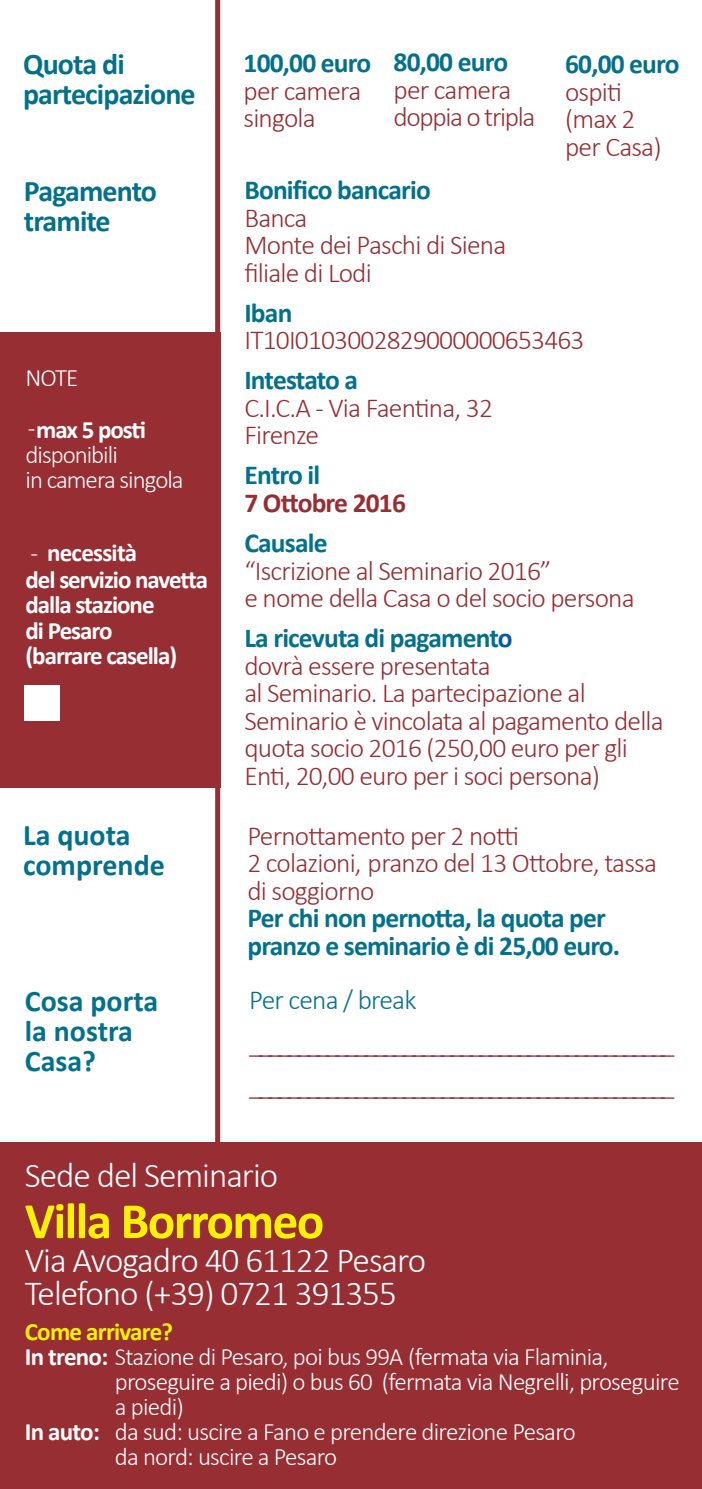
<style>
.page{position:relative;width:702px;height:1489px;background:#fff}
.page>*{position:absolute;margin:0;border:0;box-sizing:border-box;transform-origin:0 0}
.t1{font:700 51.25px "Calibri";letter-spacing:-.03em;color:#fff101}
.t2{font:300 35.25px "Calibri";letter-spacing:-.03em;color:#fff}
.t3{font:700 30px "Calibri";letter-spacing:-.03em;color:#04718c}
.t4{font:700 30px "Calibri";color:#04718c}
.t5{font:300 27.5px/27.5px "Calibri";letter-spacing:-.03em;color:#962e33}
.t6{font:700 27.5px/27.5px "Calibri";letter-spacing:-.03em;color:#04718c}
.t7{font:300 27.5px "Calibri";letter-spacing:-.03em;color:#04718c}
.t8{font:300 27.5px "Calibri";letter-spacing:-.05em;color:#962e33}
.t9{font:700 27.5px "Calibri";letter-spacing:-.03em;color:#962e33}
.t10{font:300 25px/25px "Calibri";letter-spacing:-.03em;color:#fff}
.t11{font:700 25px "Calibri";letter-spacing:-.04em;color:#fff}
.t12{font:700 25px "Calibri";letter-spacing:-.03em;color:#fff101}
.s1{font-weight:300}
.s2{color:#0159a9}
.s3{font-weight:700}
</style>
<div class="page">
<div style="left:0;top:1142px;width:702px;height:346px;background:#962e33"></div>
<div style="left:215px;top:0;width:5px;height:1142px;background:#962e33"></div>
<div style="left:0;top:332px;width:220px;height:456px;background:#962e33"></div>
<div style="left:24px;top:685px;width:35px;height:36px;background:#fff"></div>
<p class="t3" style="left:23px;top:45px;width:103px">Quota di</p>
<p class="t3" style="left:23px;top:75px;width:174px">partecipazione</p>
<p class="t3" style="left:24px;top:172px;width:135px">Pagamento</p>
<p class="t3" style="left:24px;top:202px;width:88px">tramite</p>
<p class="t10" style="left:26px;top:364px;width:54px">NOTE</p>
<p class="t11" style="left:28px;top:414px;width:120px"><span class="s1">-</span>max 5 posti</p>
<p class="t10" style="left:26px;top:441px;width:94px">disponibili</p>
<p class="t10" style="left:26px;top:466px;width:160px">in camera singola</p>
<p class="t11" style="left:30px;top:536px;width:108px"><span class="s1">-</span> necessità</p>
<p class="t11" style="left:26px;top:564px;width:184px">del servizio navetta</p>
<p class="t11" style="left:26px;top:589px;width:131px">dalla stazione</p>
<p class="t11" style="left:26px;top:614px;width:89px">di Pesaro</p>
<p class="t11" style="left:26px;top:639px;width:153px">(barrare casella)</p>
<p class="t3" style="left:23px;top:815px;width:109px">La quota</p>
<p class="t4" style="left:23px;top:845px;width:143px">comprende</p>
<p class="t4" style="left:25px;top:982px;width:135px">Cosa porta</p>
<p class="t4" style="left:25px;top:1012px;width:110px">la nostra</p>
<p class="t3" style="left:25px;top:1042px;width:73px">Casa?</p>
<p class="t6" style="left:243px;top:49px;width:129px">100,00 euro</p>
<p class="t5" style="left:243px;top:75px;width:119px">per camera singola</p>
<p class="t6" style="left:393px;top:49px;width:116px">80,00 euro</p>
<p class="t5" style="left:393px;top:75px;width:119px">per camera</p>
<p class="t8" style="left:393px;top:100px;width:143px">doppia o tripla</p>
<p class="t6" style="left:565px;top:50px;width:116px">60,00 euro</p>
<p class="t5" style="left:565px;top:77px;width:58px">ospiti</p>
<p class="t5" style="left:565px;top:104px;width:72px">(max 2</p>
<p class="t5" style="left:565px;top:132px;width:98px">per Casa)</p>
<p class="t6" style="left:244px;top:176px;width:188px">Bonifico bancario</p>
<p class="t5" style="left:244px;top:203px;width:65px">Banca</p>
<p class="t5" style="left:244px;top:230px;width:263px">Monte dei Paschi di Siena</p>
<p class="t5" style="left:244px;top:258px;width:129px">filiale di Lodi</p>
<p class="t6" style="left:244px;top:299px;width:49px">Iban</p>
<p class="t5" style="left:244px;top:325px;width:341px">IT10I0103002829000000653463</p>
<p class="t6" style="left:244px;top:366px;width:115px">Intestato a</p>
<p class="t5" style="left:244px;top:393px;width:250px">C.I.C.A - Via Faentina, 32</p>
<p class="t5" style="left:244px;top:420px;width:76px">Firenze</p>
<p class="t6" style="left:244px;top:461px;width:77px">Entro il</p>
<p class="t9" style="left:244px;top:485px;width:163px">7 Ottobre 2016</p>
<p class="t6" style="left:244px;top:529px;width:85px">Causale</p>
<p class="t5" style="left:244px;top:555px;width:308px">“Iscrizione al Seminario 2016”</p>
<p class="t5" style="left:244px;top:583px;width:391px">e nome della Casa o del socio persona</p>
<p class="t6" style="left:244px;top:624px;width:270px">La ricevuta di pagament<span class="s2">o</span></p>
<p class="t5" style="left:244px;top:650px;width:248px">dovrà essere presentata</p>
<p class="t5" style="left:244px;top:678px;width:421px">al Seminario. La partecipazione al Seminario è vincolata al pagamento della quota socio 2016 (250,00 euro per gli Enti, 20,00 euro per i soci persona)</p>
<p class="t5" style="left:247px;top:820px;width:273px">Pernottamento per 2 notti</p>
<p class="t5" style="left:247px;top:848px;width:411px">2 colazioni, pranzo del 13 Ottobre, tassa di soggiorno</p>
<p class="t6" style="left:247px;top:904px;width:374px">Per chi non pernotta, la quota per pranzo e seminario è di 25,00 euro.</p>
<p class="t7" style="left:249px;top:983px;width:169px">Per cena / break</p>
<p class="t5" style="left:249px;top:1020px;width:427px;line-height:42.5px">____________________________________________ ____________________________________________</p>
<p class="t2" style="left:25px;top:1153px;width:255px">Sede del Seminario</p>
<p class="t1" style="left:25px;top:1188px;width:301px">Villa Borromeo</p>
<p class="t2" style="left:25px;top:1237px;width:403px">Via Avogadro 40 61122 Pesaro</p>
<p class="t2" style="left:25px;top:1271px;width:373px">Telefono (+39) 0721 391355</p>
<p class="t12" style="left:25px;top:1315px;width:150px">Come arrivare?</p>
<p class="t10" style="left:25px;top:1342px;width:585px"><span class="s3">In treno:</span> Stazione di Pesaro, poi bus 99A (fermata via Flaminia,</p>
<p class="t10" style="left:115px;top:1367px;width:566px">proseguire a piedi) o bus 60 (fermata via Negrelli, proseguire a piedi)</p>
<p class="t10" style="left:25px;top:1417px;width:552px"><span class="s3">In auto:</span> da sud: uscire a Fano e prendere direzione Pesaro</p>
<p class="t10" style="left:115px;top:1442px;width:224px">da nord: uscire a Pesaro</p>
</div>
